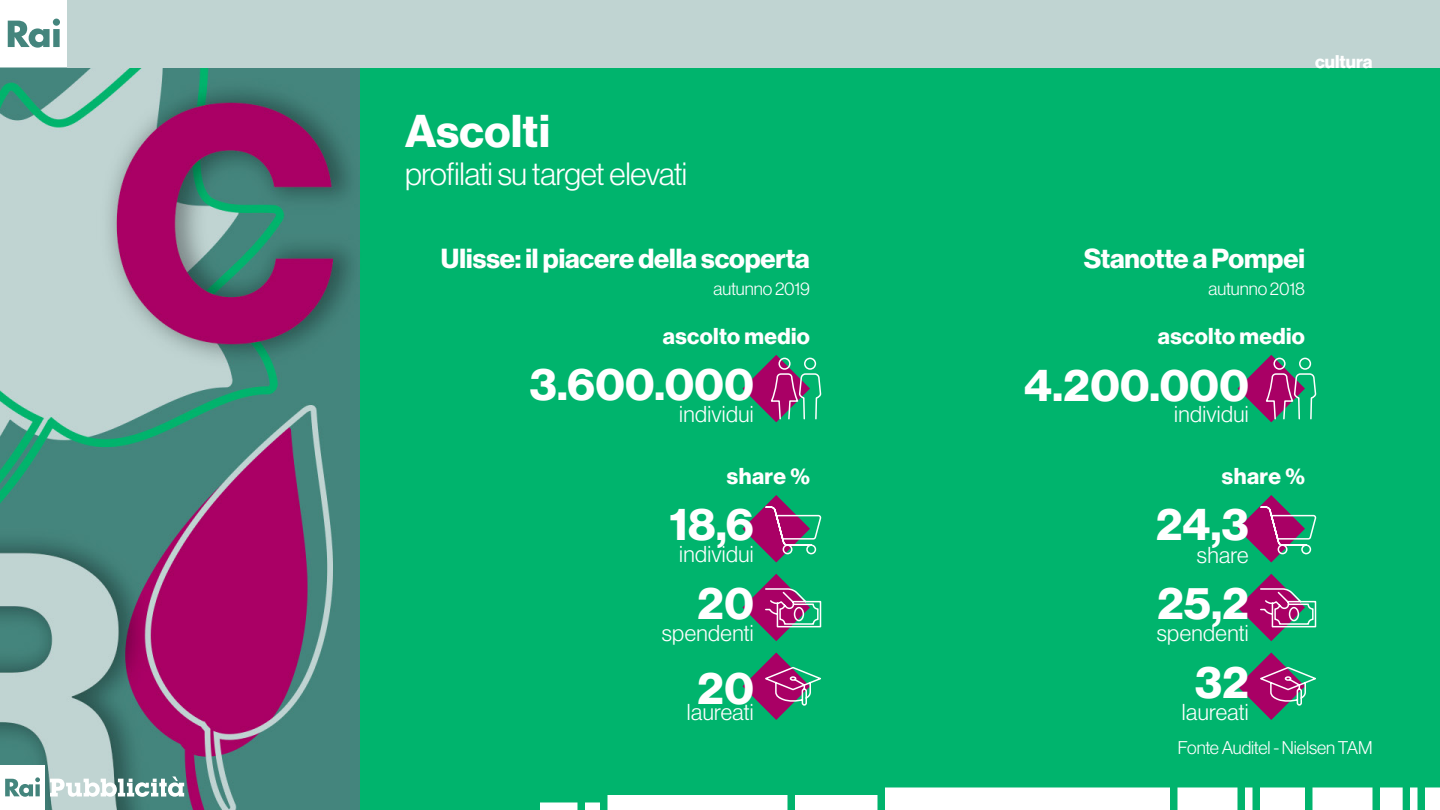
<style>
.page{position:relative;width:1440px;height:810px;background:#fff}
.page>*{position:absolute;margin:0;border:0;box-sizing:border-box;transform-origin:0 0}
.Neue_Haas_48_bold_dx{font:45px "N Haas Grotesk DS Pro 75 Bd";letter-spacing:.01em;color:#fff}
.Titolo_slide_-_Neue{font:45px "N Haas Grotesk DS Pro 75 Bd";letter-spacing:.01em;color:#fff}
._42_light_sx_25_2sot{font:31.5px "N Haas Grotesk DS Pro 45 Lt";letter-spacing:-.025em;color:#fff}
._36_bold_sx{font:27px "N Haas Grotesk DS Pro 75 Bd";letter-spacing:-.005em;color:#fff}
.Neue_Haas_30_dx{font:22.5px "N Haas Grotesk DS Pro 45 Lt";letter-spacing:.015em;color:#fff}
.Neue_Haas_30_dx-2{font:22.5px "N Haas Grotesk DS Pro 75 Bd";letter-spacing:.02em;color:#fff}
.Nota_-_Neue_Haas_24{font:18px "N Haas Grotesk DS Pro 45 Lt";letter-spacing:-.005em;color:#fff}
._24_light_dx{font:18px "N Haas Grotesk DS Pro 45 Lt";letter-spacing:-.01em;color:#fff}
.t1{font:18px "N Haas Grotesk DS Pro 75 Bd";color:#fff}
</style>
<div class="page">
<img style="left:0;top:68px;width:1440px;height:742px">
<svg style="left:0;top:765px;width:184px;height:45px"></svg>
<svg style="left:0;top:0;width:68px;height:68px"></svg>
<div style="left:68px;top:0;width:1372px;height:68px;background:#c0d4d2"></div>
<svg style="left:1425px;top:788px;width:15px;height:22px"></svg>
<svg style="left:1410px;top:788px;width:8px;height:22px"></svg>
<svg style="left:1380px;top:788px;width:23px;height:22px"></svg>
<svg style="left:1312px;top:788px;width:60px;height:22px"></svg>
<svg style="left:1260px;top:788px;width:45px;height:22px"></svg>
<svg style="left:1245px;top:788px;width:8px;height:22px"></svg>
<svg style="left:795px;top:795px;width:83px;height:15px"></svg>
<svg style="left:1177px;top:788px;width:60px;height:22px"></svg>
<svg style="left:885px;top:788px;width:285px;height:22px"></svg>
<svg style="left:585px;top:802px;width:15px;height:8px"></svg>
<svg style="left:540px;top:802px;width:38px;height:8px"></svg>
<svg style="left:608px;top:795px;width:180px;height:15px"></svg>
<svg style="left:1238px;top:355px;width:79px;height:67px;background:#577375"></svg>
<svg style="left:742px;top:355px;width:80px;height:67px;background:#567475"></svg>
<svg style="left:742px;top:495px;width:81px;height:67px;background:#527373"></svg>
<svg style="left:1238px;top:495px;width:80px;height:67px;background:#537273"></svg>
<svg style="left:742px;top:574px;width:80px;height:67px;background:#577978"></svg>
<svg style="left:1238px;top:574px;width:79px;height:67px;background:#587878"></svg>
<svg style="left:742px;top:652px;width:80px;height:68px;background:#507473"></svg>
<svg style="left:1238px;top:652px;width:79px;height:68px;background:#517373"></svg>
<p class="t1" style="left:1315px;top:51px;width:59px">cultura</p>
<p class="Titolo_slide_-_Neue" style="left:405px;top:105px;width:146px">Ascolti</p>
<p class="_42_light_sx_25_2sot" style="left:405px;top:156px;width:284px">profilati su target elevati</p>
<p class="_36_bold_sx" style="left:441px;top:243px;width:370px">Ulisse: il piacere della scoperta</p>
<p class="_36_bold_sx" style="left:1084px;top:243px;width:223px">Stanotte a Pompei</p>
<p class="_24_light_dx" style="left:714px;top:279px;width:98px">autunno 2019</p>
<p class="_24_light_dx" style="left:1209px;top:279px;width:98px">autunno 2018</p>
<p class="Neue_Haas_30_dx-2" style="left:663px;top:323px;width:149px">ascolto medio</p>
<p class="Neue_Haas_30_dx-2" style="left:1158px;top:323px;width:149px">ascolto medio</p>
<p class="Neue_Haas_48_bold_dx" style="left:530px;top:358px;width:225px">3.600.000</p>
<p class="Neue_Haas_48_bold_dx" style="left:1024px;top:359px;width:226px">4.200.000</p>
<p class="Neue_Haas_30_dx" style="left:679px;top:402px;width:76px">individui</p>
<p class="Neue_Haas_30_dx" style="left:1174px;top:402px;width:76px">individui</p>
<p class="Neue_Haas_30_dx-2" style="left:727px;top:463px;width:84px">share %</p>
<p class="Neue_Haas_30_dx-2" style="left:1222px;top:463px;width:84px">share %</p>
<p class="Neue_Haas_48_bold_dx" style="left:669px;top:498px;width:86px">18,6</p>
<p class="Neue_Haas_30_dx" style="left:679px;top:541px;width:76px">individui</p>
<p class="Neue_Haas_48_bold_dx" style="left:1156px;top:498px;width:94px">24,3</p>
<p class="Neue_Haas_30_dx" style="left:1197px;top:542px;width:53px">share</p>
<p class="Neue_Haas_48_bold_dx" style="left:698px;top:577px;width:58px">20</p>
<p class="Neue_Haas_30_dx" style="left:662px;top:621px;width:93px">spendenti</p>
<p class="Neue_Haas_48_bold_dx" style="left:1157px;top:577px;width:93px">25,2</p>
<p class="Neue_Haas_30_dx" style="left:1157px;top:621px;width:93px">spendenti</p>
<p class="Neue_Haas_48_bold_dx" style="left:698px;top:661px;width:58px">20</p>
<p class="Neue_Haas_30_dx" style="left:687px;top:699px;width:68px">laureati</p>
<p class="Neue_Haas_48_bold_dx" style="left:1195px;top:655px;width:55px">32</p>
<p class="Neue_Haas_30_dx" style="left:1182px;top:699px;width:68px">laureati</p>
<p class="Nota_-_Neue_Haas_24" style="left:1178px;top:737px;width:196px">Fonte Auditel - Nielsen TAM</p>
</div>
